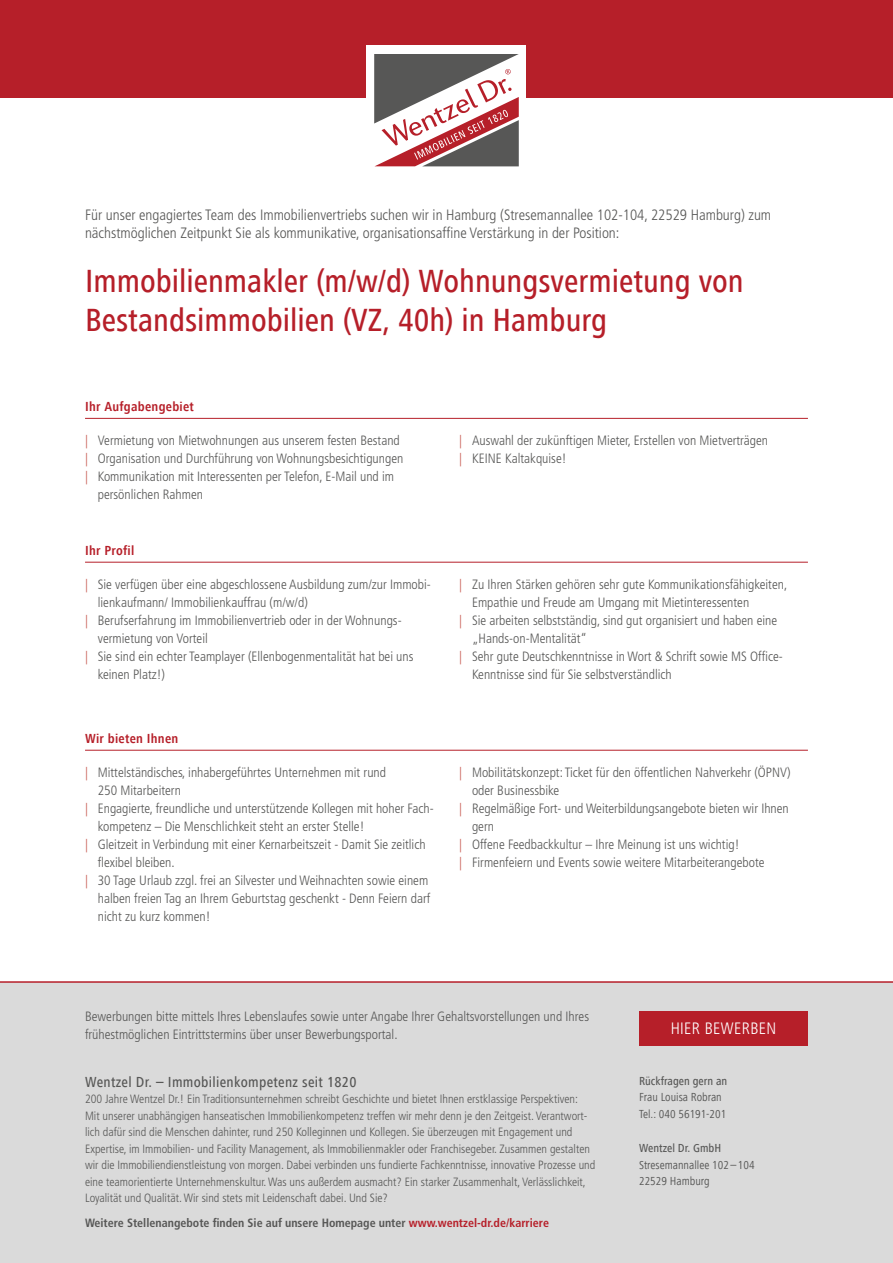
<style>
.page{position:relative;width:893px;height:1263px;background:#fff}
.page>*{position:absolute;margin:0;border:0;box-sizing:border-box;transform-origin:0 0}
.t1{font:500 condensed 33px/39.6px "Frutiger Next LT";color:#b61f29}
.t2{font:300 condensed 16.5px "Frutiger LT Std";letter-spacing:.02em;color:#fff}
.t3{font:300 condensed 15px/18px "Frutiger LT Std";color:#575756}
.t4{font:500 condensed 15px "Frutiger Next LT";letter-spacing:.02em;color:#575756}
.t5{font:300 condensed 13.5px/18px "Frutiger LT Std";color:#575756}
.t6{font:700 condensed 13.5px "Frutiger Next LT";letter-spacing:.02em;color:#b61f29}
.t7{font:300 condensed 12px/16.5px "Frutiger LT Std";color:#575756}
.t8{font:700 condensed 12px "Frutiger LT Std";color:#575756}
.t9{font:condensed 12px/16.5px "Frutiger Next LT";color:#575756}
.t10{font:500 condensed 12px "Frutiger Next LT";color:#575756}
.s1{color:#c44e45}
.s2{color:#b61f29}
</style>
<div class="page">
<div style="left:0;top:982px;width:893px;height:281px;background:#dadada"></div>
<hr style="left:0;top:981px;width:893px;height:2px;background:#b61f29">
<div style="left:639px;top:1011px;width:169px;height:34px;background:#b61f29"></div>
<div style="left:0;top:0;width:893px;height:98px;background:#b61f29"></div>
<div style="left:367px;top:45px;width:159px;height:129px;background:#fff"></div>
<svg style="left:374px;top:54px;width:145px;height:112px"></svg>
<hr style="left:85px;top:418px;width:723px;height:1px;background:#b61f29">
<hr style="left:85px;top:562px;width:723px;height:1px;background:#b61f29">
<hr style="left:85px;top:750px;width:723px;height:1px;background:#b61f29">
<p class="t3" style="left:85px;top:207px;width:688px">Für unser engagiertes Team des Immobilienvertriebs suchen wir in Hamburg (Stresemannallee 102-104, 22529 Hamburg) zum nächstmöglichen Zeitpunkt Sie als kommunikative, organisationsaffine Verstärkung in der Position:</p>
<h1 class="t1" style="left:85px;top:264px;width:660px">Immobilienmakler (m/w/d) Wohnungsvermietung von<br>Bestandsimmobilien (VZ, 40h) in Hamburg</h1>
<p class="t6" style="left:85px;top:401px;width:110px">Ihr Aufgabengebiet</p>
<p class="t5" style="left:85px;top:432px;width:316px"><span class="s1">|</span> Vermietung von Mietwohnungen aus unserem festen Bestand</p>
<p class="t5" style="left:85px;top:450px;width:320px"><span class="s1">|</span> Organisation und Durchführung von Wohnungsbesichtigungen</p>
<p class="t5" style="left:85px;top:468px;width:311px"><span class="s1">|</span> Kommunikation mit Interessenten per Telefon, E-Mail und im</p>
<p class="t5" style="left:98px;top:486px;width:107px">persönlichen Rahmen</p>
<p class="t6" style="left:85px;top:545px;width:51px">Ihr Profil</p>
<p class="t5" style="left:85px;top:576px;width:347px"><span class="s1">|</span> Sie verfügen über eine abgeschlossene Ausbildung zum/zur Immobi-</p>
<p class="t5" style="left:98px;top:594px;width:212px">lienkaufmann/ Immobilienkauffrau (m/w/d)</p>
<p class="t5" style="left:85px;top:612px;width:318px"><span class="s1">|</span> Berufserfahrung im Immobilienvertrieb oder in der Wohnungs-</p>
<p class="t5" style="left:98px;top:630px;width:112px">vermietung von Vorteil</p>
<p class="t5" style="left:85px;top:648px;width:330px"><span class="s1">|</span> Sie sind ein echter Teamplayer (Ellenbogenmentalität hat bei uns</p>
<p class="t5" style="left:98px;top:666px;width:69px">keinen Platz!)</p>
<p class="t6" style="left:85px;top:733px;width:95px">Wir bieten Ihnen</p>
<p class="t5" style="left:85px;top:764px;width:303px"><span class="s1">|</span> Mittelständisches, inhabergeführtes Unternehmen mit rund</p>
<p class="t5" style="left:98px;top:782px;width:85px">250 Mitarbeitern</p>
<p class="t5" style="left:85px;top:800px;width:350px"><span class="s1">|</span> Engagierte, freundliche und unterstützende Kollegen mit hoher Fach-</p>
<p class="t5" style="left:98px;top:818px;width:268px">kompetenz – Die Menschlichkeit steht an erster Stelle!</p>
<p class="t5" style="left:85px;top:836px;width:342px"><span class="s1">|</span> Gleitzeit in Verbindung mit einer Kernarbeitszeit - Damit Sie zeitlich</p>
<p class="t5" style="left:98px;top:854px;width:79px">flexibel bleiben.</p>
<p class="t5" style="left:85px;top:872px;width:345px"><span class="s1">|</span> 30 Tage Urlaub zzgl. frei an Silvester und Weihnachten sowie einem</p>
<p class="t5" style="left:98px;top:890px;width:334px">halben freien Tag an Ihrem Geburtstag geschenkt - Denn Feiern darf</p>
<p class="t5" style="left:98px;top:908px;width:114px">nicht zu kurz kommen!</p>
<p class="t5" style="left:459px;top:432px;width:310px"><span class="s1">|</span> Auswahl der zukünftigen Mieter, Erstellen von Mietverträgen <span class="s1">|</span> KEINE Kaltakquise!</p>
<p class="t5" style="left:459px;top:576px;width:330px"><span class="s1">|</span> Zu Ihren Stärken gehören sehr gute Kommunikationsfähigkeiten,</p>
<p class="t5" style="left:472px;top:594px;width:279px">Empathie und Freude am Umgang mit Mietinteressenten</p>
<p class="t5" style="left:459px;top:612px;width:319px"><span class="s1">|</span> Sie arbeiten selbstständig, sind gut organisiert und haben eine</p>
<p class="t5" style="left:472px;top:630px;width:116px">„Hands-on-Mentalität“</p>
<p class="t5" style="left:459px;top:648px;width:325px"><span class="s1">|</span> Sehr gute Deutschkenntnisse in Wort &amp; Schrift sowie MS Office-</p>
<p class="t5" style="left:472px;top:666px;width:201px">Kenntnisse sind für Sie selbstverständlich</p>
<p class="t5" style="left:459px;top:764px;width:333px"><span class="s1">|</span> Mobilitätskonzept: Ticket für den öffentlichen Nahverkehr (ÖPNV)</p>
<p class="t5" style="left:472px;top:782px;width:89px">oder Businessbike</p>
<p class="t5" style="left:459px;top:800px;width:331px"><span class="s1">|</span> Regelmäßige Fort- und Weiterbildungsangebote bieten wir Ihnen</p>
<p class="t5" style="left:472px;top:818px;width:24px">gern</p>
<p class="t5" style="left:459px;top:836px;width:282px"><span class="s1">|</span> Offene Feedbackkultur – Ihre Meinung ist uns wichtig!</p>
<p class="t5" style="left:459px;top:854px;width:307px"><span class="s1">|</span> Firmenfeiern und Events sowie weitere Mitarbeiterangebote</p>
<p class="t5" style="left:85px;top:1008px;width:506px">Bewerbungen bitte mittels Ihres Lebenslaufes sowie unter Angabe Ihrer Gehaltsvorstellungen und Ihres frühestmöglichen Eintrittstermins über unser Bewerbungsportal.</p>
<p class="t2" style="left:671px;top:1020px;width:107px">HIER BEWERBEN</p>
<p class="t4" style="left:85px;top:1076px;width:273px">Wentzel Dr. – Immobilienkompetenz seit 1820</p>
<p class="t7" style="left:85px;top:1091px;width:512px">200 Jahre Wentzel Dr.! Ein Traditionsunternehmen schreibt Geschichte und bietet Ihnen erstklassige Perspektiven:<br>Mit unserer unabhängigen hanseatischen Immobilienkompetenz treffen wir mehr denn je den Zeitgeist. Verantwort&shy;lich dafür sind die Menschen dahinter, rund 250 Kolleginnen und Kollegen. Sie überzeugen mit Engagement und Expertise, im Immobilien- und Facility Management, als Immobilienmakler oder Franchisegeber. Zusammen gestalten wir die Immobiliendienstleistung von morgen. Dabei verbinden uns fundierte Fachkenntnisse, innovative Prozesse und eine teamorientierte Unternehmenskultur. Was uns außerdem ausmacht? Ein starker Zusammenhalt, Verlässlichkeit, Loyalität und Qualität. Wir sind stets mit Leidenschaft dabei. Und Sie?</p>
<p class="t8" style="left:85px;top:1218px;width:465px">Weitere Stellenangebote finden Sie auf unsere Homepage unter <span class="s2">www.wentzel-dr.de/karriere</span></p>
<p class="t10" style="left:639px;top:1076px;width:90px">Rückfragen gern an</p>
<p class="t9" style="left:639px;top:1090px;width:89px">Frau Louisa Robran<br>Tel.: 040 56191-201</p>
<p class="t10" style="left:639px;top:1143px;width:84px">Wentzel Dr. GmbH</p>
<p class="t9" style="left:639px;top:1157px;width:117px">Stresemannallee 102 – 104<br>22529 Hamburg</p>
</div>
